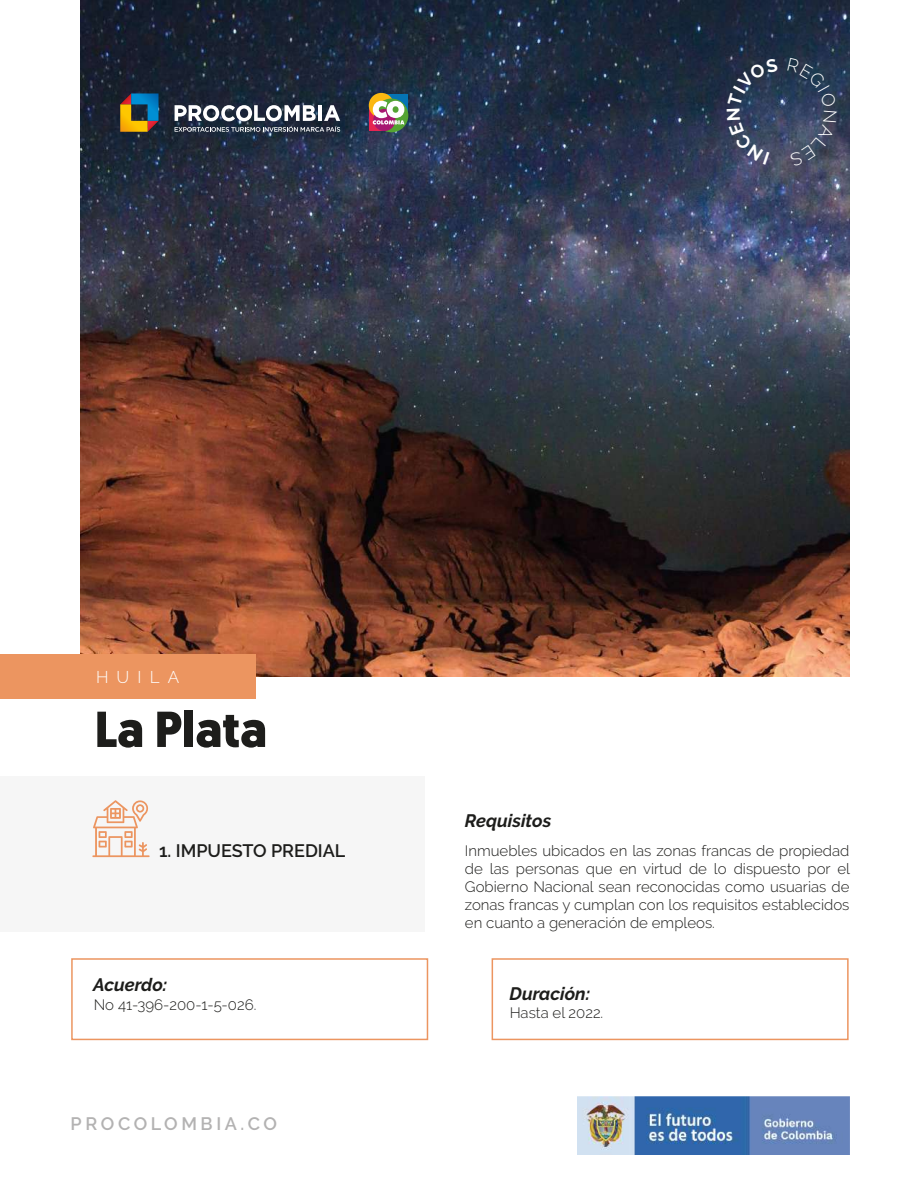
<style>
.page{position:relative;width:918px;height:1188px;background:#fff}
.page>*{position:absolute;margin:0;border:0;box-sizing:border-box;transform-origin:0 0}
.t1{font:700 50.4px "Geomanist";color:#1d1d1b}
.t2{font:italic 700 18px "Raleway";color:#1d1d1b}
.t3{font:600 18px "Raleway";color:#1d1d1b}
.t4{font:600 18px "Raleway";letter-spacing:.2em;color:#b3b2b2}
.t5{font:300 16.95px "Raleway";letter-spacing:.48em;color:#fff}
.t6{font:300 15px/18px "Raleway";color:#1d1d1b;text-align:justify}
</style>
<div class="page">
<div style="left:0;top:776px;width:425px;height:156px;background:#f6f6f6"></div>
<svg style="left:92px;top:800px;width:58px;height:57px"></svg>
<img style="left:578px;top:1097px;width:271px;height:57px">
<img style="left:80px;top:0;width:769px;height:676px">
<div style="left:0;top:654px;width:256px;height:45px;background:#ec9560"></div>
<svg style="left:120px;top:93px;width:39px;height:39px;background:#677353"></svg>
<svg style="left:175px;top:105px;width:165px;height:27px"></svg>
<div style="left:369px;top:105px;width:26px;height:26px;background:#e62552"></div>
<div style="left:386px;top:94px;width:22px;height:22px;background:#0574b4"></div>
<div style="left:369px;top:93px;width:25px;height:25px;background:#fbb811;border-radius:50%"></div>
<div style="left:375px;top:99px;width:33px;height:33px;background:#54a433;border-radius:50%"></div>
<div style="left:373px;top:109px;width:22px;height:22px;background:#a71771;border-radius:50%"></div>
<svg style="left:373px;top:101px;width:31px;height:24px"></svg>
<div style="left:71px;top:958px;width:357px;height:82px;border:2px solid #ec9560"></div>
<div style="left:492px;top:958px;width:357px;height:82px;border:2px solid #ec9560"></div>
<svg style="left:727px;top:58px;width:51px;height:107px;background:#313f5a"></svg>
<svg style="left:787px;top:58px;width:50px;height:108px;background:#36445d"></svg>
<p class="t5" style="left:96px;top:667px;width:85px">HUILA</p>
<h1 class="t1" style="left:94px;top:696px;width:174px">La Plata</h1>
<p class="t3" style="left:159px;top:840px;width:188px">1. IMPUESTO PREDIAL</p>
<p class="t2" style="left:465px;top:810px;width:88px">Requisitos</p>
<p class="t6" style="left:465px;top:842px;width:387px">Inmuebles ubicados en las zonas francas de propiedad de las personas que en virtud de lo dispuesto por el Gobierno Nacional sean reconocidas como usuarias de zonas francas y cumplan con los requisitos establecidos en cuanto a generación de empleos.</p>
<p class="t2" style="left:93px;top:975px;width:76px">Acuerdo:</p>
<p class="t2" style="left:510px;top:983px;width:82px">Duración:</p>
<p class="t6" style="left:94px;top:996px;width:164px">No 41-396-200-1-5-026.</p>
<p class="t6" style="left:510px;top:1003px;width:95px">Hasta el 2022.</p>
<p class="t4" style="left:71px;top:1113px;width:208px">PROCOLOMBIA.CO</p>
</div>
